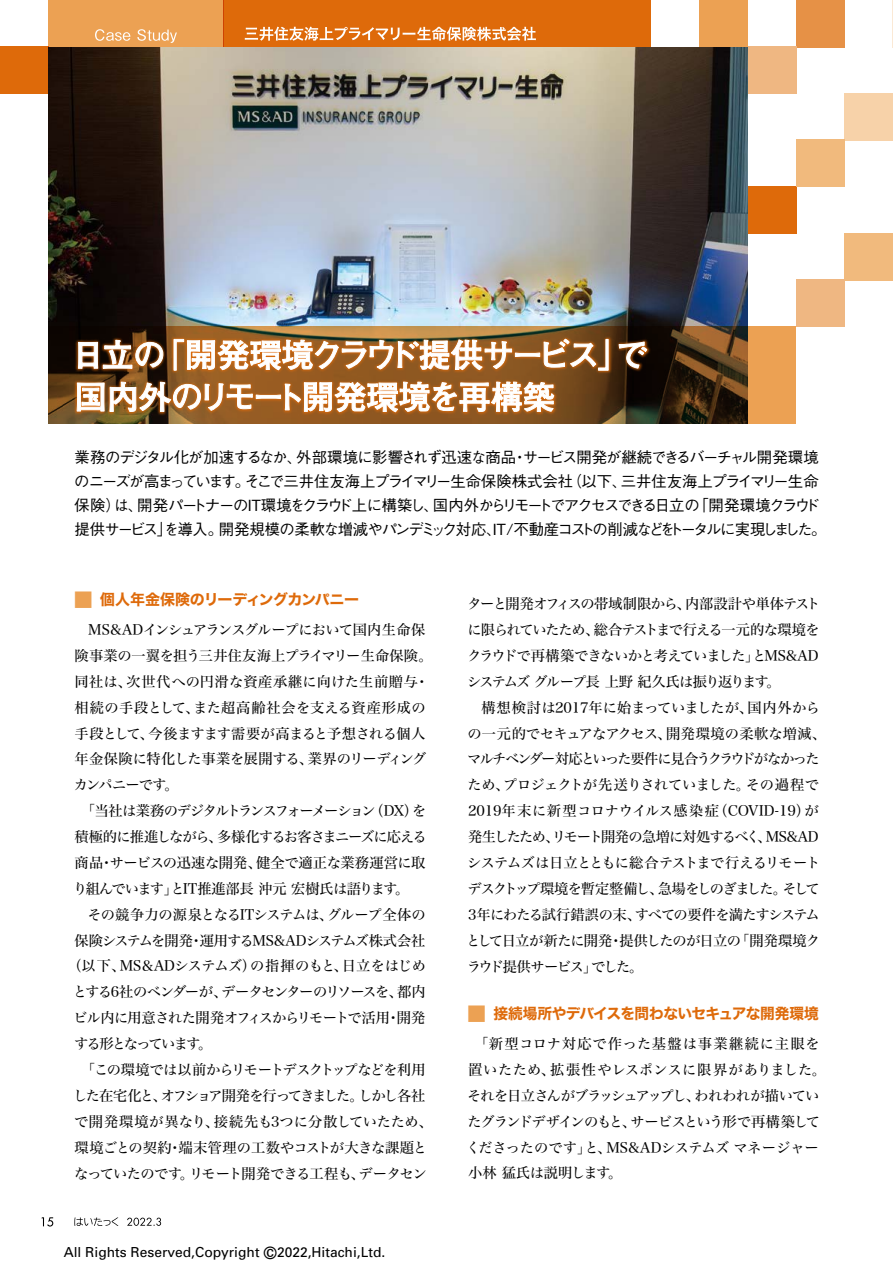
<style>
.page{position:relative;width:893px;height:1263px;background:#fff}
.page>*{position:absolute;margin:0;border:0;box-sizing:border-box;transform-origin:0 0}
.t1{font:500 15.3px/24px "Gothic BBB Pro";letter-spacing:-.085em;color:#000}
.t2{font:15px "Hira Kaku Std N W7";letter-spacing:-.035em;color:#de6a0a}
.t3{font:14.25px/26px "Hira Min Std W4";letter-spacing:-.04em;color:#000}
.t4{font:14.25px "Hira Min Std W4";letter-spacing:-.11em;color:#000}
.t5{font:14.25px "Hira Min Std W4";letter-spacing:-.07em;color:#000}
.t6{font:14.25px "Hira Min Std W4";letter-spacing:-.09em;color:#000}
.t7{font:14.25px "Hira Min Std W4";letter-spacing:-.115em;color:#000}
.t8{font:14.25px "Hira Min Std W4";letter-spacing:-.075em;color:#000}
.t9{font:14.25px "Hira Min Std W4";letter-spacing:-.005em;color:#000}
.t10{font:14.25px "Hira Min Std W4";letter-spacing:-.02em;color:#000}
.t11{font:14.25px "Hira Min Std W4";letter-spacing:-.06em;color:#000}
.t12{font:14.25px "Hira Min Std W4";letter-spacing:.005em;color:#000}
.t13{font:14.25px "Hira Min Std W4";color:#000}
.t14{font:14.25px "Hira Min Std W4";letter-spacing:.025em;color:#000}
.t15{font:14.25px "Hira Min Std W4";letter-spacing:.03em;color:#000}
.t16{font:14.25px "Hira Min Std W4";letter-spacing:-.125em;color:#000}
.t17{font:14.25px "Hira Min Std W4";letter-spacing:-.065em;color:#000}
.t18{font:13.8px "Univers";color:#000}
.s1{font-size:21.75px;color:#eca153}
.s2{font-size:16.95px}
</style>
<div class="page">
<div style="left:224px;top:0;width:427px;height:47px;background:#de6a0a"></div>
<div style="left:0;top:47px;width:49px;height:47px;background:#de6a0a"></div>
<div style="left:796px;top:0;width:49px;height:47px;background:#e69146"></div>
<div style="left:699px;top:0;width:49px;height:47px;background:#eca153"></div>
<div style="left:48px;top:0;width:176px;height:47px;background:#eca153"></div>
<div style="left:844px;top:93px;width:49px;height:47px;background:#f7d2a9"></div>
<div style="left:748px;top:47px;width:48px;height:47px;background:#efb782"></div>
<div style="left:844px;top:233px;width:49px;height:47px;background:#f1ba7d"></div>
<div style="left:748px;top:187px;width:48px;height:47px;background:#de6a0a"></div>
<div style="left:796px;top:140px;width:49px;height:47px;background:#f1ba7d"></div>
<svg style="left:245px;top:27px;width:291px;height:14px"></svg>
<svg style="left:41px;top:1217px;width:12px;height:9px"></svg>
<svg style="left:127px;top:1217px;width:34px;height:9px"></svg>
<svg style="left:74px;top:1217px;width:45px;height:9px"></svg>
<img style="left:48px;top:47px;width:700px;height:280px">
<div style="left:796px;top:280px;width:49px;height:47px;background:#efb782"></div>
<svg style="left:702px;top:327px;width:94px;height:97px;fill:#eca153"></svg>
<svg style="left:95px;top:29px;width:35px;height:12px"></svg>
<svg style="left:137px;top:29px;width:40px;height:14px"></svg>
<img style="left:48px;top:284px;width:654px;height:140px">
<svg style="left:78px;top:340px;width:85px;height:28px"></svg>
<svg style="left:174px;top:339px;width:434px;height:31px"></svg>
<svg style="left:619px;top:342px;width:28px;height:26px"></svg>
<svg style="left:77px;top:383px;width:27px;height:28px"></svg>
<svg style="left:110px;top:382px;width:444px;height:30px"></svg>
<p class="t1" style="left:74px;top:443px;width:754px">業務のデジタル化が加速するなか、外部環境に影響されず迅速な商品・サービス開発が継続できるバーチャル開発環境のニーズが高まっています。そこで三井住友海上プライマリー生命保険株式会社（以下、三井住友海上プライマリー生命保険）は、開発パートナーのIT環境をクラウド上に構築し、国内外からリモートでアクセスできる日立の「開発環境クラウド提供サービス」を導入。開発規模の柔軟な増減やパンデミック対応、IT/不動産コストの削減などをトータルに実現しました。</p>
<p class="t2" style="left:72px;top:588px;width:288px"><span class="s1">■</span> 個人年金保険のリーディングカンパニー</p>
<p class="t3" style="left:88px;top:616px;width:339px">MS&amp;ADインシュアランスグループにおいて国内生命保</p>
<p class="t9" style="left:75px;top:645px;width:359px">険事業の一翼を担う三井住友海上プライマリー生命保険。</p>
<p class="t14" style="left:74px;top:671px;width:356px">同社は、次世代への円滑な資産承継に向けた生前贈与・</p>
<p class="t15" style="left:75px;top:697px;width:353px">相続の手段として、また超高齢社会を支える資産形成の</p>
<p class="t3" style="left:75px;top:720px;width:352px">手段として、今後ますます需要が高まると予想される個人</p>
<p class="t10" style="left:75px;top:749px;width:353px">年金保険に特化した事業を展開する、業界のリーディング</p>
<p class="t17" style="left:74px;top:775px;width:106px">カンパニーです。</p>
<p class="t4" style="left:81px;top:800px;width:347px">「当社は業務のデジタルトランスフォーメーション（DX）を</p>
<p class="t8" style="left:75px;top:826px;width:353px">積極的に推進しながら、多様化するお客さまニーズに応える</p>
<p class="t3" style="left:75px;top:849px;width:352px">商品・サービスの迅速な開発、健全で適正な業務運営に取</p>
<p class="t3" style="left:73px;top:875px;width:338px">り組んでいます」とIT推進部長 沖元 宏樹氏は語ります。</p>
<p class="t11" style="left:87px;top:904px;width:340px">その競争力の源泉となるITシステムは、グループ全体の</p>
<p class="t5" style="left:75px;top:930px;width:352px">保険システムを開発・運用するMS&amp;ADシステムズ株式会社</p>
<p class="t3" style="left:68px;top:953px;width:360px">（以下、MS＆ADシステムズ）の指揮のもと、日立をはじめ</p>
<p class="t6" style="left:73px;top:982px;width:354px">とする6社のベンダーが、データセンターのリソースを、都内</p>
<p class="t3" style="left:74px;top:1005px;width:353px">ビル内に用意された開発オフィスからリモートで活用・開発</p>
<p class="t16" style="left:74px;top:1033px;width:140px">する形となっています。</p>
<p class="t3" style="left:81px;top:1056px;width:346px">「この環境では以前からリモートデスクトップなどを利用</p>
<p class="t7" style="left:73px;top:1085px;width:354px">した在宅化と、オフショア開発を行ってきました。しかし各社</p>
<p class="t12" style="left:74px;top:1111px;width:360px">で開発環境が異なり、接続先も3つに分散していたため、</p>
<p class="t13" style="left:75px;top:1137px;width:354px">環境ごとの契約・端末管理の工数やコストが大きな課題と</p>
<p class="t3" style="left:74px;top:1160px;width:354px">なっていたのです。リモート開発できる工程も、データセン</p>
<p class="t18" style="left:64px;top:1244px;width:323px">All Rights Reserved,Copyright <span class="s2">©</span>2022,Hitachi,Ltd.</p>
<p class="t3" style="left:467px;top:591px;width:355px;text-align:justify">ターと開発オフィスの帯域制限から、内部設計や単体テストに限られていたため、総合テストまで行える一元的な環境をクラウドで再構築できないかと考えていました」とMS&amp;ADシステムズ グループ長 上野 紀久氏は振り返ります。</p>
<p class="t3" style="left:466px;top:694px;width:361px;text-indent:15px">構想検討は2017年に始まっていましたが、国内外からの一元的でセキュアなアクセス、開発環境の柔軟な増減、マルチベンダー対応といった要件に見合うクラウドがなかったため、プロジェクトが先送りされていました。その過程で<br>2019年末に新型コロナウイルス感染症（COVID-19）が発生したため、リモート開発の急増に対処するべく、MS&amp;ADシステムズは日立とともに総合テストまで行えるリモートデスクトップ環境を暫定整備し、急場をしのぎました。そして<br>3年にわたる試行錯誤の末、すべての要件を満たすシステムとして日立が新たに開発・提供したのが日立の「開発環境クラウド提供サービス」でした。</p>
<p class="t2" style="left:466px;top:1002px;width:355px"><span class="s1">■</span> 接続場所やデバイスを問わないセキュアな開発環境</p>
<p class="t3" style="left:466px;top:1030px;width:361px;text-indent:8px">「新型コロナ対応で作った基盤は事業継続に主眼を置いたため、拡張性やレスポンスに限界がありました。それを日立さんがブラッシュアップし、われわれが描いていたグランドデザインのもと、サービスという形で再構築してくださったのです」と、MS&amp;ADシステムズ マネージャー小林 猛氏は説明します。</p>
</div>
